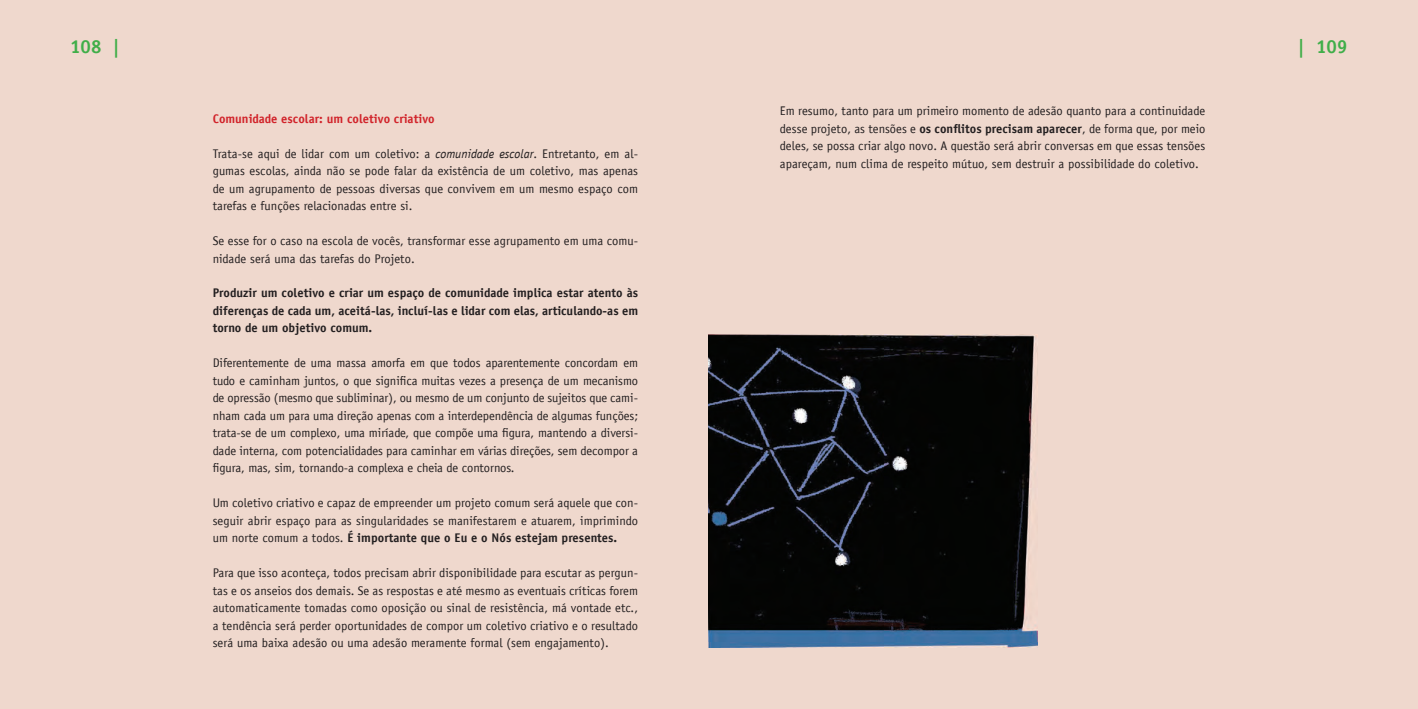
<style>
.page{position:relative;width:1418px;height:709px;background:#fff}
.page>*{position:absolute;margin:0;border:0;box-sizing:border-box;transform-origin:0 0}
.SUBTÍTULO_2{font:700 18.75px "Officina Sans LT";color:#40ae49}
.TEXTO_MIOLO{font:12.5px/17.5px "Officina Sans LT";letter-spacing:.005em;color:#231f20;text-align:justify}
.TEXTO_MIOLO-2{font:700 12.5px/17.5px "Officina Sans LT";letter-spacing:.005em;color:#231f20;text-align:justify}
.SUBTÍTULO_2-2{font:700 12.5px "Officina Sans LT";letter-spacing:.005em;color:#d1232a}
.s1{font-style:italic}
.s2{font-weight:700}
</style>
<div class="page">
<div style="left:0;top:0;width:1417px;height:709px;background:#efd8cd"></div>
<img style="left:709px;top:335px;width:328px;height:312px">
<p class="SUBTÍTULO_2" style="left:70px;top:34px;width:51px">108 |</p>
<p class="SUBTÍTULO_2" style="left:1297px;top:34px;width:51px">| 109</p>
<p class="SUBTÍTULO_2-2" style="left:213px;top:110px;width:223px">Comunidade escolar: um coletivo criativo</p>
<p class="TEXTO_MIOLO" style="left:213px;top:145px;width:427px">Trata-se aqui de lidar com um coletivo: a <span class="s1">comunidade escolar</span>. Entretanto, em al&shy;gumas escolas, ainda não se pode falar da existência de um coletivo, mas apenas de um agrupamento de pessoas diversas que convivem em um mesmo espaço com tarefas e funções relacionadas entre si.</p>
<p class="TEXTO_MIOLO" style="left:213px;top:232px;width:427px">Se esse for o caso na escola de vocês, transformar esse agrupamento em uma comu&shy;nidade será uma das tarefas do Projeto.</p>
<p class="TEXTO_MIOLO-2" style="left:213px;top:284px;width:427px">Produzir um coletivo e criar um espaço de comunidade implica estar atento às diferenças de cada um, aceitá-las, incluí-las e lidar com elas, articulando-as em torno de um objetivo comum.</p>
<p class="TEXTO_MIOLO" style="left:213px;top:354px;width:427px">Diferentemente de uma massa amorfa em que todos aparentemente concordam em tudo e caminham juntos, o que significa muitas vezes a presença de um mecanismo de opressão (mesmo que subliminar), ou mesmo de um conjunto de sujeitos que cami&shy;nham cada um para uma direção apenas com a interdependência de algumas funções; trata-se de um complexo, uma miríade, que compõe uma figura, mantendo a diversi&shy;dade interna, com potencialidades para caminhar em várias direções, sem decompor a figura, mas, sim, tornando-a complexa e cheia de contornos.</p>
<p class="TEXTO_MIOLO" style="left:213px;top:494px;width:427px">Um coletivo criativo e capaz de empreender um projeto comum será aquele que con&shy;seguir abrir espaço para as singularidades se manifestarem e atuarem, imprimindo um norte comum a todos. <span class="s2">É importante que o Eu e o Nós estejam presentes.</span></p>
<p class="TEXTO_MIOLO" style="left:213px;top:564px;width:427px">Para que isso aconteça, todos precisam abrir disponibilidade para escutar as pergun&shy;tas e os anseios dos demais. Se as respostas e até mesmo as eventuais críticas forem automaticamente tomadas como oposição ou sinal de resistência, má vontade etc., a tendência será perder oportunidades de compor um coletivo criativo e o resultado será uma baixa adesão ou uma adesão meramente formal (sem engajamento).</p>
<p class="TEXTO_MIOLO" style="left:780px;top:102px;width:427px">Em resumo, tanto para um primeiro momento de adesão quanto para a continuidade desse projeto, as tensões e <span class="s2">os conflitos precisam aparecer</span>, de forma que, por meio deles, se possa criar algo novo. A questão será abrir conversas em que essas tensões apareçam, num clima de respeito mútuo, sem destruir a possibilidade do coletivo.</p>
</div>
